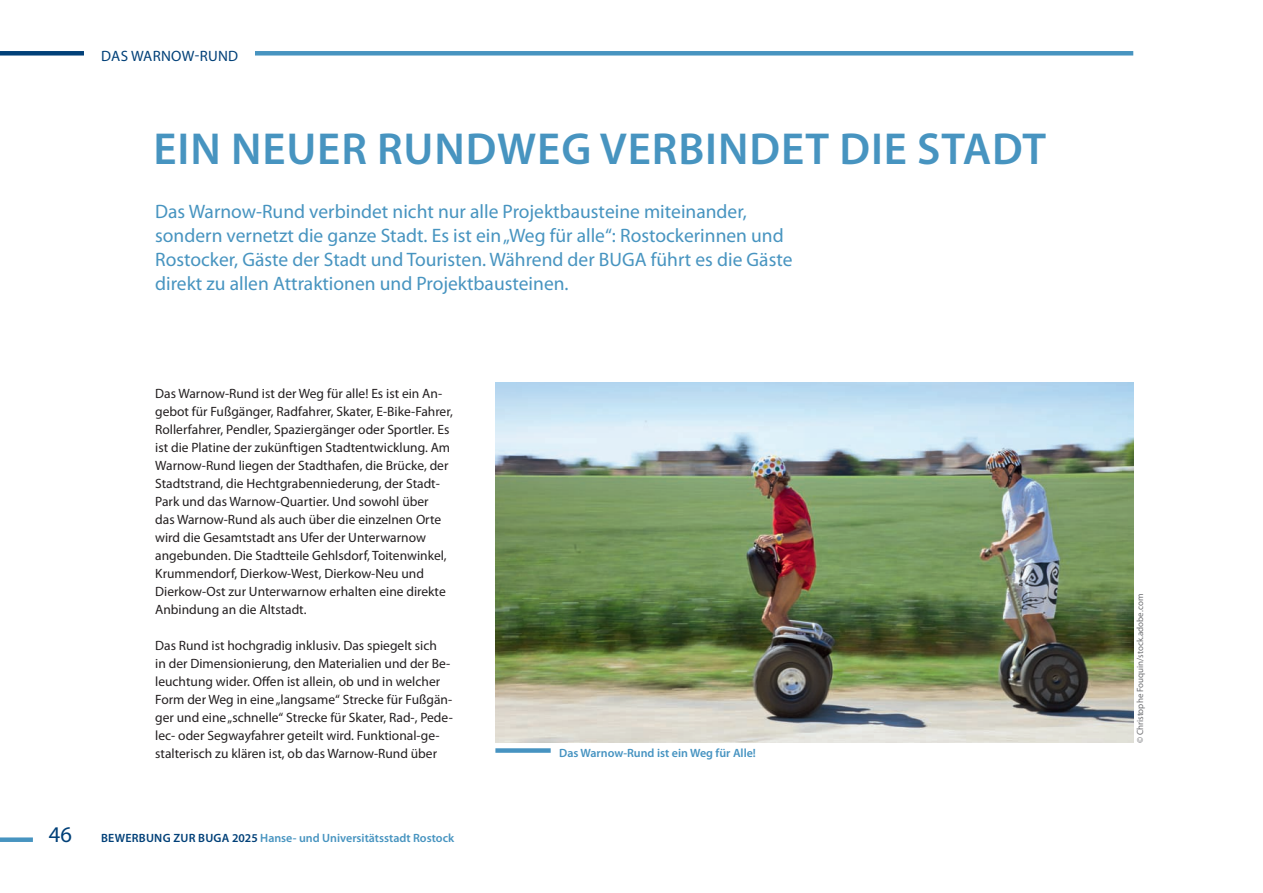
<style>
.page{position:relative;width:1263px;height:893px;background:#fff}
.page>*{position:absolute;margin:0;border:0;box-sizing:border-box;transform-origin:0 0}
.t1{font:600 45px "Myriad Pro";letter-spacing:.02em;color:#4794c0}
.t2{font:22.5px "Myriad Pro";color:#014078}
.t3{font:19.5px/24px "Myriad Pro";color:#4794c0}
.t4{font:15px "Myriad Pro";letter-spacing:.02em;color:#014078}
.t5{font:13.5px/18px "Myriad Pro";color:#231f20}
.t6{font:600 12px "Myriad Pro";color:#4794c0}
.t7{font:600 12px "Myriad Pro";color:#4693c1}
.t8{font:9px "Myriad Pro";color:#6c6d70}
.s1{color:#014078}
</style>
<div class="page">
<div style="left:183px;top:51px;width:948px;height:5px;background:#4794c0"></div>
<div style="left:0;top:51px;width:82px;height:5px;background:#014078"></div>
<div style="left:0;top:837px;width:31px;height:5px;background:#4794c0"></div>
<div style="left:85px;top:48px;width:170px;height:20px;background:#fff"></div>
<img style="left:495px;top:382px;width:638px;height:360px">
<div style="left:498px;top:748px;width:50px;height:5px;background:#4693c1"></div>
<p class="t4" style="left:101px;top:47px;width:139px">DAS WARNOW-RUND</p>
<h1 class="t1" style="left:154px;top:120px;width:894px">EIN NEUER RUNDWEG VERBINDET DIE STADT</h1>
<p class="t3" style="left:155px;top:199px;width:639px">Das Warnow-Rund verbindet nicht nur alle Projektbausteine miteinander, sondern vernetzt die ganze Stadt. Es ist ein „Weg für alle“: Rostockerinnen und Rostocker, Gäste der Stadt und Touristen. Während der BUGA führt es die Gäste direkt zu allen Attraktionen und Projektbausteinen.</p>
<p class="t5" style="left:155px;top:384px;width:299px">Das Warnow-Rund ist der Weg für alle! Es ist ein An&shy;gebot für Fußgänger, Radfahrer, Skater, E-Bike-Fahrer, Rollerfahrer, Pendler, Spaziergänger oder Sportler. Es ist die Platine der zukünftigen Stadtentwicklung. Am Warnow-Rund liegen der Stadthafen, die Brücke, der Stadtstrand, die Hechtgrabenniederung, der Stadt-Park und das Warnow-Quartier. Und sowohl über<br>das Warnow-Rund als auch über die einzelnen Orte wird die Gesamtstadt ans Ufer der Unterwarnow angebunden. Die Stadtteile Gehlsdorf, Toitenwinkel, Krummendorf, Dierkow-West, Dierkow-Neu und Dierkow-Ost zur Unterwarnow erhalten eine direkte Anbindung an die Altstadt.</p>
<p class="t5" style="left:155px;top:636px;width:299px">Das Rund ist hochgradig inklusiv. Das spiegelt sich<br>in der Dimensionierung, den Materialien und der Be&shy;leuchtung wider. Offen ist allein, ob und in welcher Form der Weg in eine „langsame“ Strecke für Fußgän&shy;ger und eine „schnelle“ Strecke für Skater, Rad-, Pede&shy;lec- oder Segwayfahrer geteilt wird. Funktional-ge&shy;stalterisch zu klären ist, ob das Warnow-Rund über</p>
<h2 class="t2" style="left:49px;top:820px;width:25px">46</h2>
<p class="t6" style="left:101px;top:830px;width:355px"><span class="s1">BEWERBUNG ZUR BUGA 2025</span> Hanse- und Universitätsstadt Rostock</p>
<p class="t7" style="left:559px;top:745px;width:198px">Das Warnow-Rund ist ein Weg für Alle!</p>
<p class="t8" style="left:1134px;top:742px;width:150px;rotate:-90deg">©Christophe Fouquin/stock.adobe.com</p>
</div>
